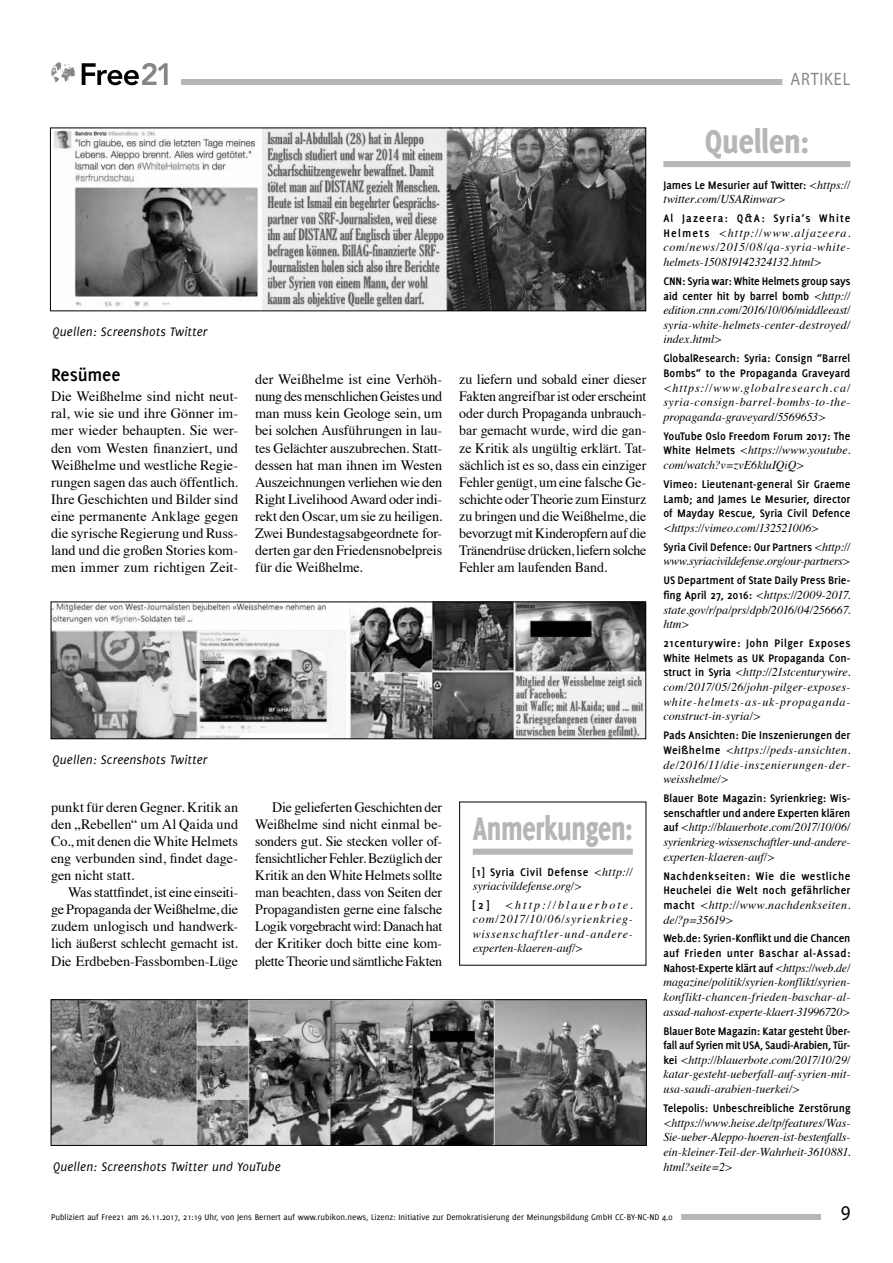
<style>
.page{position:relative;width:893px;height:1263px;background:#fff}
.page>*{position:absolute;margin:0;border:0;box-sizing:border-box;transform-origin:0 0}
.t1{font:800 36px "Delicious";letter-spacing:-.01em;color:#b6b6b6;scale:.78 1}
.t2{font:800 36px "Delicious";letter-spacing:-.01em;color:#b6b6b6;scale:.89 1}
.t3{font:21px "Myriad Pro";color:#000;scale:.9 1}
.t4{font:700 19.5px "Delicious";letter-spacing:-.005em;color:#000}
.t5{font:18px "Myriad Pro";letter-spacing:.05em;color:#868686;scale:.9 1}
.t6{font:14.25px/17.1px "Times";letter-spacing:-.01em;color:#000;text-align:justify}
.t7{font:italic 13.5px "Delicious";letter-spacing:.01em;color:#000}
.t8{font:italic 12px/14.7px "Times";color:#000;text-align:justify}
.t9{font:700 12px/14.7px "Delicious";color:#000}
.t10{font:700 12px/14.7px "Delicious";letter-spacing:.03em;color:#000}
.t11{font:italic 12px/14.7px "Times";letter-spacing:.03em;color:#000}
.t12{font:italic 12px "Times";letter-spacing:-.025em;color:#000}
.t13{font:700 12px "Delicious";letter-spacing:.04em;color:#000}
.t14{font:700 12px "Delicious";letter-spacing:.095em;color:#000}
.t15{font:9px "Delicious";color:#000}
.s1{font-family:"Times";font-weight:400;font-style:italic}
.s2{font-family:"Delicious";font-weight:700;font-style:normal}
</style>
<div class="page">
<div style="left:181px;top:79px;width:669px;height:6px;background:#b6b6b6"></div>
<div style="left:55px;top:1214px;width:766px;height:6px;background:#b6b6b6"></div>
<div style="left:43px;top:1212px;width:638px;height:12px;background:#fff"></div>
<div style="left:782px;top:74px;width:77px;height:15px;background:#fff"></div>
<svg style="left:82px;top:63px;width:86px;height:22px"></svg>
<svg style="left:51px;top:62px;width:24px;height:20px"></svg>
<div style="left:663px;top:161px;width:187px;height:6px;background:#b6b6b6"></div>
<img style="left:53px;top:130px;width:591px;height:179px">
<div style="left:50px;top:128px;width:596px;height:183px;border:1px solid #000"></div>
<img style="left:53px;top:604px;width:591px;height:133px">
<div style="left:51px;top:602px;width:595px;height:137px;border:1px solid #000"></div>
<img style="left:53px;top:1001px;width:591px;height:142px">
<div style="left:51px;top:999px;width:595px;height:146px;border:1px solid #000"></div>
<div style="left:473px;top:849px;width:160px;height:6px;background:#b6b6b6"></div>
<p class="t5" style="left:790px;top:68px;width:68px">ARTIKEL</p>
<p class="t7" style="left:53px;top:324px;width:156px">Quellen: Screenshots Twitter</p>
<h3 class="t4" style="left:51px;top:363px;width:71px">Resümee</h3>
<p class="t6" style="left:51px;top:387px;width:189px">Die Weißhelme sind nicht neut&shy;ral, wie sie und ihre Gönner im&shy;mer wieder behaupten. Sie wer&shy;den vom Westen finanziert, und Weißhelme und westliche Regie&shy;rungen sagen das auch öffentlich.<br>Ihre Geschichten und Bilder sind eine permanente Anklage gegen die syrische Regierung und Russ&shy;land und die großen Stories kom&shy;men immer zum richtigen Zeit-</p>
<p class="t6" style="left:255px;top:370px;width:189px">der Weißhelme ist eine Verhöh&shy;nung des menschlichen Geistes und man muss kein Geologe sein, um bei solchen Ausführungen in lau&shy;tes Gelächter auszubrechen. Statt&shy;dessen hat man ihnen im Westen Auszeichnungen verliehen wie den Right Livelihood Award oder indi&shy;rekt den Oscar, um sie zu heiligen.<br>Zwei Bundestagsabgeordnete for&shy;derten gar den Friedensnobelpreis für die Weißhelme.</p>
<p class="t7" style="left:53px;top:752px;width:156px">Quellen: Screenshots Twitter</p>
<p class="t6" style="left:51px;top:797px;width:189px">punkt für deren Gegner. Kritik an den „Rebellen“ um Al Qaida und Co., mit denen die White Helmets eng verbunden sind, findet dage&shy;gen nicht statt.</p>
<p class="t6" style="left:51px;top:883px;width:189px;text-indent:17px">Was stattfindet, ist eine einseiti&shy;ge Propaganda der Weißhelme, die zudem unlogisch und handwerk&shy;lich äußerst schlecht gemacht ist.<br>Die Erdbeben-Fassbomben-Lüge</p>
<p class="t6" style="left:255px;top:797px;width:189px;text-indent:17px">Die gelieferten Geschichten der Weißhelme sind nicht einmal be&shy;sonders gut. Sie stecken voller of&shy;fensichtlicher Fehler. Bezüglich der Kritik an den White Helmets sollte man beachten, dass von Seiten der Propagandisten gerne eine falsche Logik vorgebracht wird: Danach hat der Kritiker doch bitte eine kom&shy;plette Theorie und sämtliche Fakten</p>
<p class="t7" style="left:53px;top:1159px;width:229px">Quellen: Screenshots Twitter und YouTube</p>
<p class="t6" style="left:459px;top:370px;width:189px">zu liefern und sobald einer dieser Fakten angreifbar ist oder erscheint oder durch Propaganda unbrauch&shy;bar gemacht wurde, wird die gan&shy;ze Kritik als ungültig erklärt. Tat&shy;sächlich ist es so, dass ein einziger Fehler genügt, um eine falsche Ge&shy;schichte oder Theorie zum Einsturz zu bringen und die Weißhelme, die bevorzugt mit Kinderopfern auf die Tränendrüse drücken, liefern solche Fehler am laufenden Band.</p>
<h1 class="t1" style="left:473px;top:807px;width:206px">Anmerkungen:</h1>
<p class="t13" style="left:473px;top:865px;width:162px">[1] Syria Civil Defense <span class="s1">&lt;http://</span></p>
<p class="t8" style="left:473px;top:878px;width:111px">syriacivildefense.org/&gt;</p>
<p class="t9" style="left:473px;top:897px;width:18px">[2]</p>
<p class="t8" style="left:473px;top:897px;width:162px;text-indent:32px">&lt;http://blauerbote. com/2017/10/06/syrienkrieg&shy;wissenschaftler-und-andere&shy;experten-klaeren-auf/&gt;</p>
<h1 class="t2" style="left:705px;top:120px;width:119px">Quellen:</h1>
<p class="t9" style="left:663px;top:177px;width:189px">James Le Mesurier auf Twitter: <span class="s1">&lt;https://</span></p>
<p class="t8" style="left:663px;top:191px;width:124px">twitter.com/USARinwar&gt;</p>
<p class="t14" style="left:663px;top:211px;width:189px">Al Jazeera: Q&amp;A: Syria‘s White</p>
<p class="t8" style="left:663px;top:225px;width:189px"><span class="s2">Helmets</span> &lt;http://www.aljazeera. com/news/2015/08/qa-syria-white&shy;helmets-150819142324132.html&gt;</p>
<p class="t9" style="left:663px;top:273px;width:189px">CNN: Syria war: White Helmets group says aid center hit by barrel bomb <span class="s1">&lt;http://</span></p>
<p class="t8" style="left:663px;top:302px;width:189px">edition.cnn.com/2016/10/06/middleeast/ syria-white-helmets-center-destroyed/ index.html&gt;</p>
<p class="t9" style="left:663px;top:351px;width:189px">GlobalResearch: Syria: Consign “Barrel<br>Bombs“ to the Propaganda Graveyard</p>
<p class="t8" style="left:663px;top:379px;width:189px">&lt;https://www.globalresearch.ca/ syria-consign-barrel-bombs-to-the&shy;propaganda-graveyard/5569653&gt;</p>
<p class="t9" style="left:663px;top:428px;width:189px">YouTube Oslo Freedom Forum 2017: The</p>
<p class="t8" style="left:663px;top:442px;width:189px"><span class="s2">White Helmets</span> &lt;https://www.youtube. com/watch?v=zvE6kluIQiQ&gt;</p>
<p class="t9" style="left:663px;top:477px;width:189px;text-align:justify">Vimeo: Lieutenant-general Sir Graeme Lamb; and James Le Mesurier, director of Mayday Rescue, Syria Civil Defence</p>
<p class="t8" style="left:663px;top:520px;width:157px">&lt;https://vimeo.com/132521006&gt;</p>
<p class="t9" style="left:663px;top:539px;width:189px">Syria Civil Defence: Our Partners <span class="s1">&lt;http://</span></p>
<p class="t12" style="left:663px;top:551px;width:189px">www.syriacivildefense.org/our-partners&gt;</p>
<p class="t9" style="left:663px;top:573px;width:189px">US Department of State Daily Press Brie-</p>
<p class="t8" style="left:663px;top:587px;width:189px"><span class="s2">fing April 27, 2016:</span> &lt;https://2009-2017. state.gov/r/pa/prs/dpb/2016/04/256667. htm&gt;</p>
<p class="t9" style="left:663px;top:636px;width:189px">21centurywire: John Pilger Exposes<br>White Helmets as UK Propaganda Con-</p>
<p class="t8" style="left:663px;top:664px;width:189px"><span class="s2">struct in Syria</span> &lt;http://21stcenturywire. com/2017/05/26/john-pilger-exposes&shy;white-helmets-as-uk-propaganda&shy;construct-in-syria/&gt;</p>
<p class="t9" style="left:663px;top:728px;width:189px">Pads Ansichten: Die Inszenierungen der</p>
<p class="t8" style="left:663px;top:742px;width:189px"><span class="s2">Weißhelme</span> &lt;https://peds-ansichten. de/2016/11/die-inszenierungen-der&shy;weisshelme/&gt;</p>
<p class="t9" style="left:663px;top:791px;width:189px">Blauer Bote Magazin: Syrienkrieg: Wis&shy;senschaftler und andere Experten klären</p>
<p class="t8" style="left:663px;top:819px;width:189px"><span class="s2">auf</span> &lt;http://blauerbote.com/2017/10/06/ syrienkrieg-wissenschaftler-und-andere&shy;experten-klaeren-auf/&gt;</p>
<p class="t10" style="left:663px;top:868px;width:189px">Nachdenkseiten: Wie die westliche<br>Heuchelei die Welt noch gefährlicher</p>
<p class="t11" style="left:663px;top:897px;width:189px"><span class="s2">macht</span> &lt;http://www.nachdenkseiten. de/?p=35619&gt;</p>
<p class="t9" style="left:663px;top:931px;width:189px;text-align:justify">Web.de: Syrien-Konflikt und die Chancen auf Frieden unter Baschar al-Assad:<br>Nahost-Experte klärt auf <span class="s1">&lt;https://web.de/</span></p>
<p class="t8" style="left:663px;top:974px;width:189px">magazine/politik/syrien-konflikt/syrien&shy;konflikt-chancen-frieden-baschar-al&shy;assad-nahost-experte-klaert-31996720&gt;</p>
<p class="t9" style="left:663px;top:1023px;width:189px">Blauer Bote Magazin: Katar gesteht Über&shy;fall auf Syrien mit USA, Saudi-Arabien, Tür-</p>
<p class="t8" style="left:663px;top:1052px;width:189px"><span class="s2">kei</span> &lt;http://blauerbote.com/2017/10/29/ katar-gesteht-ueberfall-auf-syrien-mit&shy;usa-saudi-arabien-tuerkei/&gt;</p>
<p class="t9" style="left:663px;top:1100px;width:189px">Telepolis: Unbeschreibliche Zerstörung</p>
<p class="t8" style="left:663px;top:1114px;width:189px">&lt;https://www.heise.de/tp/features/Was-Sie-ueber-Aleppo-hoeren-ist-bestenfalls&shy;ein-kleiner-Teil-der-Wahrheit-3610881. html?seite=2&gt;</p>
<p class="t15" style="left:51px;top:1212px;width:623px">Publiziert auf Free21 am 26.11.2017, 21:19 Uhr, von Jens Bernert auf www.rubikon.news, Lizenz: Initiative zur Demokratisierung der Meinungsbildung GmbH CC-BY-NC-ND 4.0</p>
<h2 class="t3" style="left:841px;top:1200px;width:12px">9</h2>
</div>
